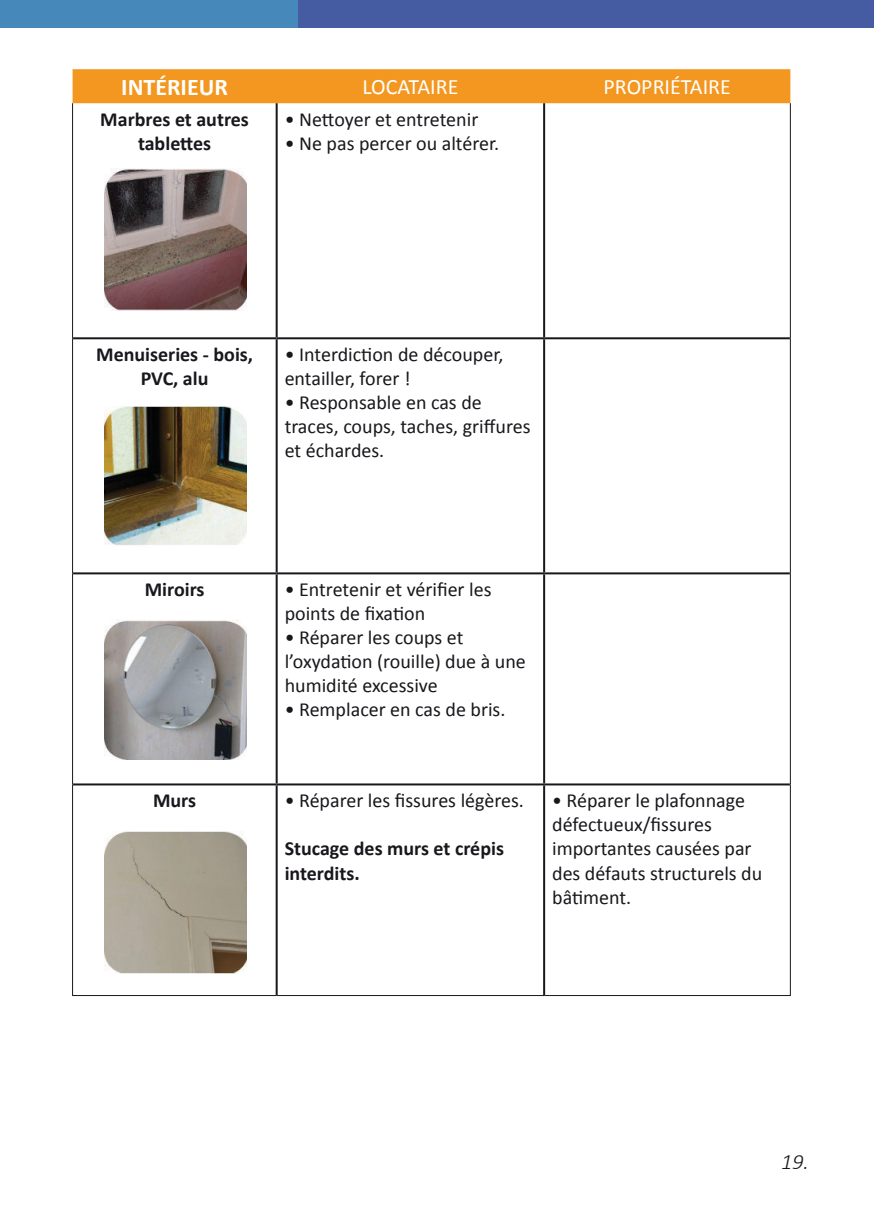
<style>
.page{position:relative;width:874px;height:1225px;background:#fff}
.page>*{position:absolute;margin:0;border:0;box-sizing:border-box;transform-origin:0 0}
.t1{font:700 24px "Calibri";color:#fff}
.t2{font:22px "Calibri";color:#fff}
.t3{font:italic 300 22px "Calibri";color:#1a171c}
.t4{font:20px/24px "Calibri";color:#1a171c}
.t5{font:700 20px/24px "Calibri";color:#1a171c;text-align:center}
</style>
<div class="page">
<div style="left:72px;top:69px;width:718px;height:34px;background:#f39720"></div>
<hr style="left:72px;top:103px;width:1px;height:235px;background:#1a171c">
<hr style="left:789px;top:103px;width:1px;height:235px;background:#1a171c">
<hr style="left:72px;top:338px;width:1px;height:235px;background:#1a171c">
<hr style="left:789px;top:338px;width:1px;height:235px;background:#1a171c">
<hr style="left:72px;top:573px;width:1px;height:211px;background:#1a171c">
<hr style="left:789px;top:573px;width:1px;height:211px;background:#1a171c">
<hr style="left:72px;top:784px;width:1px;height:211px;background:#1a171c">
<hr style="left:789px;top:784px;width:1px;height:211px;background:#1a171c">
<hr style="left:72px;top:995px;width:204px;height:1px;background:#1a171c">
<hr style="left:276px;top:995px;width:268px;height:1px;background:#1a171c">
<hr style="left:544px;top:995px;width:246px;height:1px;background:#1a171c">
<hr style="left:275px;top:103px;width:2px;height:234px;background:#1a171c">
<hr style="left:543px;top:103px;width:2px;height:234px;background:#1a171c">
<hr style="left:73px;top:337px;width:203px;height:2px;background:#1a171c">
<hr style="left:276px;top:337px;width:268px;height:2px;background:#1a171c">
<hr style="left:275px;top:339px;width:2px;height:233px;background:#1a171c">
<hr style="left:544px;top:337px;width:245px;height:2px;background:#1a171c">
<hr style="left:543px;top:339px;width:2px;height:233px;background:#1a171c">
<hr style="left:73px;top:572px;width:203px;height:2px;background:#1a171c">
<hr style="left:276px;top:572px;width:268px;height:2px;background:#1a171c">
<hr style="left:275px;top:574px;width:2px;height:209px;background:#1a171c">
<hr style="left:544px;top:572px;width:245px;height:2px;background:#1a171c">
<hr style="left:543px;top:574px;width:2px;height:209px;background:#1a171c">
<hr style="left:73px;top:783px;width:203px;height:2px;background:#1a171c">
<hr style="left:276px;top:783px;width:268px;height:2px;background:#1a171c">
<hr style="left:275px;top:785px;width:2px;height:210px;background:#1a171c">
<hr style="left:544px;top:783px;width:245px;height:2px;background:#1a171c">
<hr style="left:543px;top:785px;width:2px;height:210px;background:#1a171c">
<img style="left:104px;top:168px;width:142px;height:142px">
<img style="left:104px;top:406px;width:142px;height:139px">
<img style="left:104px;top:620px;width:142px;height:140px">
<img style="left:104px;top:831px;width:142px;height:142px">
<div style="left:293px;top:0;width:580px;height:27px;background:#465ca2"></div>
<div style="left:0;top:0;width:298px;height:27px;background:#4588b9"></div>
<p class="t1" style="left:121px;top:72px;width:108px">INTÉRIEUR</p>
<p class="t2" style="left:362px;top:72px;width:98px">LOCATAIRE</p>
<p class="t2" style="left:603px;top:72px;width:129px">PROPRIÉTAIRE</p>
<p class="t5" style="left:100px;top:108px;width:150px">Marbres et autres tablettes</p>
<p class="t4" style="left:284px;top:108px;width:195px">• Nettoyer et entretenir</p>
<p class="t4" style="left:284px;top:132px;width:216px">• Ne pas percer ou altérer.</p>
<p class="t5" style="left:96px;top:343px;width:158px">Menuiseries - bois,<br>PVC, alu</p>
<p class="t4" style="left:284px;top:343px;width:220px">• Interdiction de découper, entailler, forer !</p>
<p class="t4" style="left:284px;top:391px;width:247px">• Responsable en cas de traces, coups, taches, griffures et échardes.</p>
<p class="t5" style="left:145px;top:578px;width:61px">Miroirs</p>
<p class="t4" style="left:284px;top:578px;width:208px">• Entretenir et vérifier les points de fixation</p>
<p class="t4" style="left:284px;top:626px;width:242px">• Réparer les coups et l’oxydation (rouille) due à une humidité excessive</p>
<p class="t4" style="left:284px;top:698px;width:222px">• Remplacer en cas de bris.</p>
<p class="t5" style="left:153px;top:789px;width:45px">Murs</p>
<p class="t4" style="left:284px;top:789px;width:241px">• Réparer les fissures légères.</p>
<p class="t5" style="left:284px;top:837px;width:221px;text-align:left">Stucage des murs et crépis interdits.</p>
<p class="t4" style="left:552px;top:789px;width:211px">• Réparer le plafonnage défectueux/fissures importantes causées par des défauts structurels du bâtiment.</p>
<p class="t3" style="left:780px;top:1147px;width:29px">19.</p>
</div>
